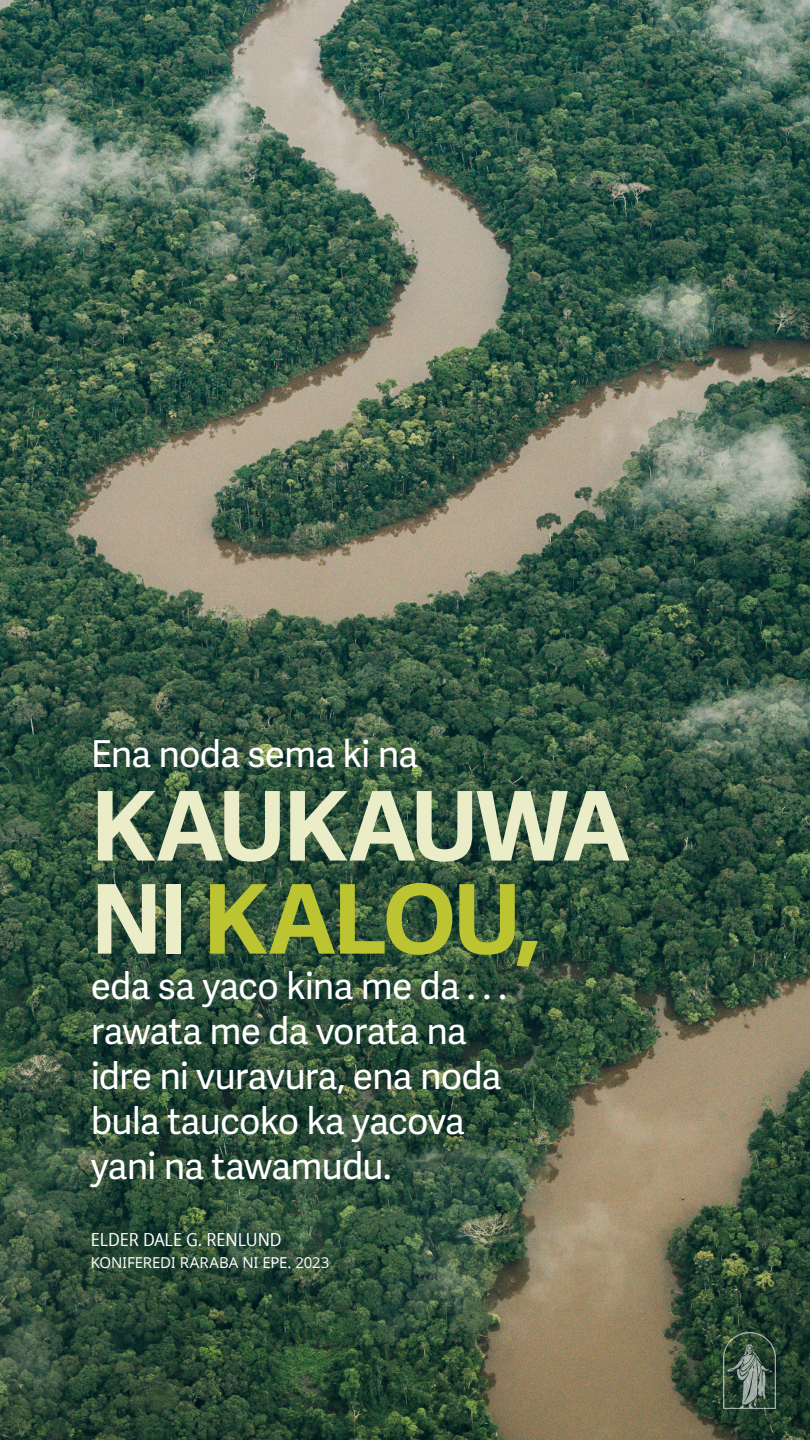
<style>
.page{position:relative;width:810px;height:1440px;background:#fff}
.page>*{position:absolute;margin:0;border:0;box-sizing:border-box;transform-origin:0 0}
.Pull_Quote_Renlund{font:700 96.07px/93.1px "Helamlds Lat";letter-spacing:-.03em;color:#eaedc8}
.Pull_Quote_Renlund-2{font:37.05px/45.1px "Helamlds Lat";letter-spacing:-.03em;color:#fff}
.Side_QT_Citation_Ren{font:18px "Dots Solid Condlds Lat";color:#fff}
.Side_QT_Citation_Ren-2{font:15px "Dots Solidlds Lat";letter-spacing:-.01em;color:#fff}
.s1{color:#bcc431}
</style>
<div class="page">
<img style="left:0;top:0;width:810px;height:1440px">
<img style="left:724px;top:1333px;width:51px;height:75px">
<p class="Pull_Quote_Renlund-2" style="left:91px;top:731px;width:329px">Ena noda sema ki na</p>
<p class="Pull_Quote_Renlund" style="left:91px;top:779px;width:541px">KAUKAUWA<br>NI <span class="s1">KALOU,</span></p>
<p class="Pull_Quote_Renlund-2" style="left:91px;top:963px;width:417px">eda sa yaco kina me da . . . rawata me da vorata na idre ni vuravura, ena noda bula taucoko ka yacova yani na tawamudu.</p>
<p class="Side_QT_Citation_Ren" style="left:91px;top:1226px;width:192px">ELDER DALE G. RENLUND</p>
<p class="Side_QT_Citation_Ren-2" style="left:91px;top:1251px;width:240px">KONIFEREDI RARABA NI EPE. 2023</p>
</div>
